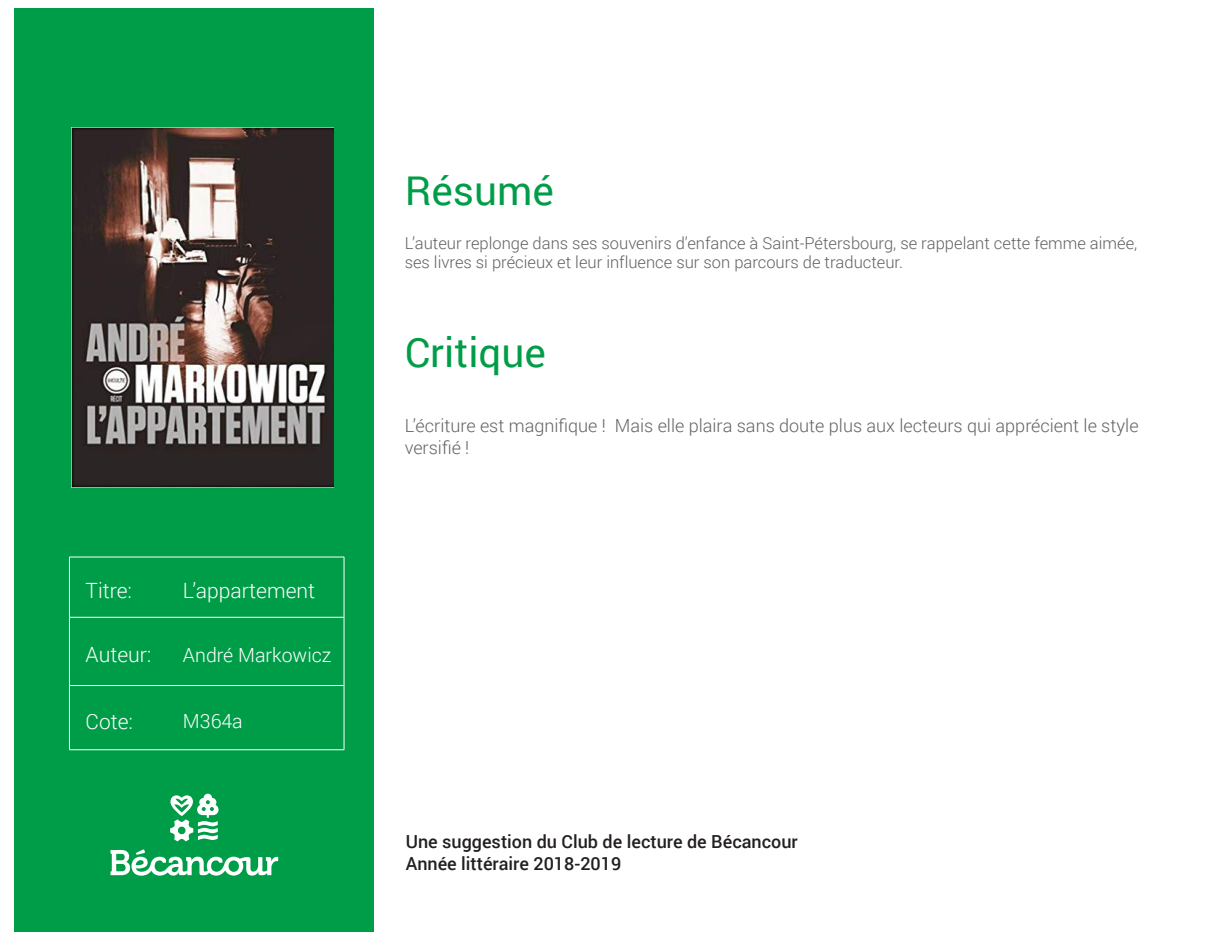
<style>
.page{position:relative;width:1215px;height:945px;background:#fff}
.page>*{position:absolute;margin:0;border:0;box-sizing:border-box;transform-origin:0 0}
.t1{font:40.5px "Roboto";color:#009d48}
.t2{font:300 21px "Roboto";color:#fff}
.t3{font:300 19.5px "Roboto";color:#fff}
.t4{font:300 18px/21.6px "Roboto";color:#636366}
.t5{font:500 18px "Roboto";color:#231f20}
.t6{font:300 16.5px/19.8px "Roboto";color:#616164}
</style>
<div class="page">
<div style="left:14px;top:8px;width:360px;height:924px;background:#009d48"></div>
<img style="left:72px;top:127px;width:262px;height:361px">
<hr style="left:69px;top:557px;width:108px;height:1px;background:#fff">
<hr style="left:69px;top:557px;width:1px;height:60px;background:#fff">
<hr style="left:177px;top:557px;width:167px;height:1px;background:#fff">
<hr style="left:344px;top:557px;width:1px;height:60px;background:#fff">
<hr style="left:69px;top:617px;width:108px;height:1px;background:#fff">
<hr style="left:69px;top:617px;width:1px;height:68px;background:#fff">
<hr style="left:177px;top:617px;width:167px;height:1px;background:#fff">
<hr style="left:344px;top:617px;width:1px;height:68px;background:#fff">
<hr style="left:69px;top:685px;width:108px;height:1px;background:#fff">
<hr style="left:69px;top:686px;width:1px;height:64px;background:#fff">
<hr style="left:177px;top:685px;width:167px;height:1px;background:#fff">
<hr style="left:344px;top:686px;width:1px;height:64px;background:#fff">
<hr style="left:69px;top:750px;width:108px;height:1px;background:#fff">
<hr style="left:177px;top:750px;width:167px;height:1px;background:#fff">
<svg style="left:111px;top:849px;width:167px;height:27px"></svg>
<svg style="left:170px;top:794px;width:49px;height:47px"></svg>
<p class="t2" style="left:86px;top:576px;width:48px">Titre:</p>
<p class="t2" style="left:183px;top:576px;width:134px">L’appartement</p>
<p class="t2" style="left:86px;top:640px;width:67px">Auteur:</p>
<p class="t3" style="left:183px;top:641px;width:150px">André Markowicz</p>
<p class="t2" style="left:86px;top:707px;width:49px">Cote:</p>
<p class="t3" style="left:183px;top:707px;width:61px">M364a</p>
<p class="t1" style="left:405px;top:162px;width:151px">Résumé</p>
<p class="t6" style="left:405px;top:232px;width:734px">L’auteur replonge dans ses souvenirs d’enfance à Saint-Pétersbourg, se rappelant cette femme aimée, ses livres si précieux et leur influence sur son parcours de traducteur.</p>
<p class="t1" style="left:405px;top:324px;width:143px">Critique</p>
<p class="t4" style="left:405px;top:414px;width:735px">L’écriture est magnifique ! Mais elle plaira sans doute plus aux lecteurs qui apprécient le style versifié !</p>
<p class="t5" style="left:406px;top:829px;width:394px">Une suggestion du Club de lecture de Bécancour</p>
<p class="t5" style="left:406px;top:851px;width:217px">Année littéraire 2018-2019</p>
</div>
